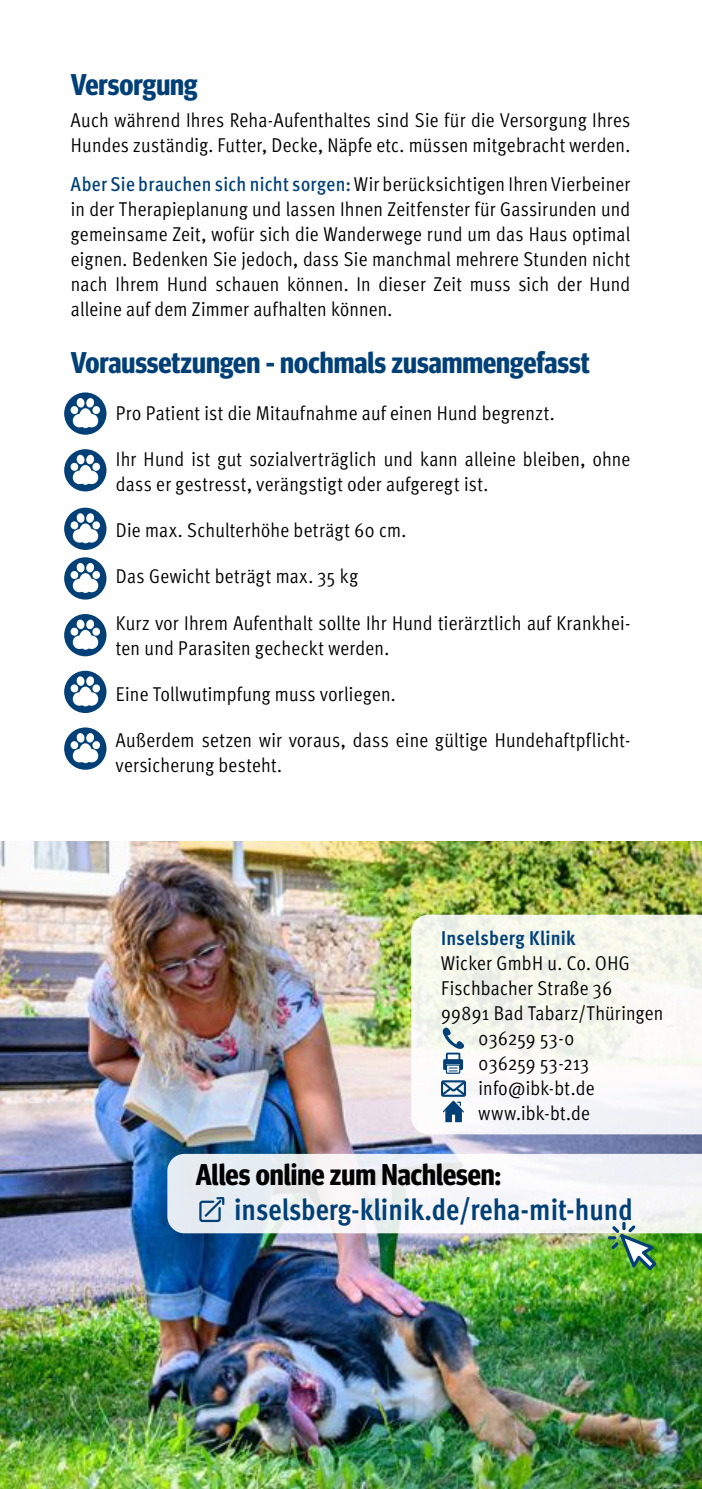
<style>
.page{position:relative;width:702px;height:1489px;background:#fff}
.page>*{position:absolute;margin:0;border:0;box-sizing:border-box;transform-origin:0 0}
.t1{font:700 condensed 30px "Meta Headline Pro";color:#004077}
.t2{font:700 condensed 30px "Meta Pro";color:#004077}
.t3{font:700 condensed 30px "Meta Headline Pro";color:#000}
.t4{font:20px/25px "Meta Pro Cond Norm";letter-spacing:.01em;color:#000}
.t5{font:700 condensed 20px "Meta Pro";letter-spacing:.02em;color:#004077}
.s1{font-family:"Meta Pro";font-weight:500;font-stretch:condensed;color:#004077}
</style>
<div class="page">
<img style="left:0;top:841px;width:702px;height:647px">
<svg style="left:411px;top:914px;width:291px;height:220px;fill:#f6f8f0"></svg>
<div style="left:64px;top:392px;width:42px;height:42px;background:#004077;border-radius:50%"></div>
<svg style="left:72px;top:408px;width:27px;height:20px"></svg>
<svg style="left:76px;top:398px;width:9px;height:10px"></svg>
<div style="left:86px;top:398px;width:8px;height:10px;background:#fff;border-radius:50%"></div>
<div style="left:92px;top:406px;width:8px;height:8px;background:#fff;border-radius:50%"></div>
<div style="left:70px;top:406px;width:9px;height:8px;background:#fff;border-radius:50%"></div>
<div style="left:64px;top:449px;width:42px;height:42px;background:#004077;border-radius:50%"></div>
<svg style="left:72px;top:465px;width:27px;height:20px"></svg>
<svg style="left:76px;top:454px;width:9px;height:10px"></svg>
<div style="left:86px;top:454px;width:8px;height:10px;background:#fff;border-radius:50%"></div>
<svg style="left:92px;top:462px;width:8px;height:9px"></svg>
<svg style="left:70px;top:462px;width:9px;height:9px"></svg>
<div style="left:64px;top:507px;width:42px;height:43px;background:#004077;border-radius:50%"></div>
<svg style="left:72px;top:523px;width:27px;height:20px"></svg>
<svg style="left:76px;top:513px;width:9px;height:10px"></svg>
<div style="left:86px;top:513px;width:8px;height:10px;background:#fff;border-radius:50%"></div>
<div style="left:92px;top:521px;width:8px;height:8px;background:#fff;border-radius:50%"></div>
<svg style="left:70px;top:521px;width:9px;height:8px"></svg>
<div style="left:64px;top:557px;width:42px;height:42px;background:#004077;border-radius:50%"></div>
<svg style="left:72px;top:573px;width:27px;height:20px"></svg>
<svg style="left:76px;top:562px;width:9px;height:10px"></svg>
<div style="left:86px;top:562px;width:8px;height:10px;background:#fff;border-radius:50%"></div>
<svg style="left:92px;top:570px;width:8px;height:9px"></svg>
<svg style="left:70px;top:570px;width:9px;height:9px"></svg>
<div style="left:64px;top:614px;width:42px;height:42px;background:#004077;border-radius:50%"></div>
<svg style="left:72px;top:630px;width:27px;height:19px"></svg>
<svg style="left:76px;top:619px;width:9px;height:10px"></svg>
<div style="left:86px;top:619px;width:8px;height:10px;background:#fff;border-radius:50%"></div>
<div style="left:92px;top:627px;width:8px;height:9px;background:#fff;border-radius:50%"></div>
<svg style="left:70px;top:627px;width:9px;height:9px"></svg>
<div style="left:64px;top:670px;width:42px;height:43px;background:#004077;border-radius:50%"></div>
<svg style="left:72px;top:686px;width:27px;height:20px"></svg>
<svg style="left:76px;top:676px;width:9px;height:10px"></svg>
<div style="left:86px;top:676px;width:8px;height:10px;background:#fff;border-radius:50%"></div>
<div style="left:92px;top:684px;width:8px;height:8px;background:#fff;border-radius:50%"></div>
<svg style="left:70px;top:684px;width:9px;height:8px"></svg>
<div style="left:64px;top:727px;width:42px;height:42px;background:#004077;border-radius:50%"></div>
<svg style="left:72px;top:743px;width:27px;height:20px"></svg>
<svg style="left:76px;top:732px;width:9px;height:11px"></svg>
<svg style="left:86px;top:732px;width:8px;height:11px"></svg>
<svg style="left:92px;top:740px;width:8px;height:9px"></svg>
<svg style="left:70px;top:740px;width:9px;height:9px"></svg>
<svg style="left:167px;top:1153px;width:535px;height:80px;fill:#f4f4f6"></svg>
<svg style="left:198px;top:1195px;width:27px;height:28px"></svg>
<svg style="left:608px;top:1221px;width:48px;height:48px"></svg>
<svg style="left:443px;top:1027px;width:21px;height:46px"></svg>
<svg style="left:441px;top:1079px;width:26px;height:43px"></svg>
<h1 class="t1" style="left:71px;top:61px;width:128px">Versorgung</h1>
<p class="t4" style="left:71px;top:106px;width:561px">Auch während Ihres Reha-Aufenthaltes sind Sie für die Versorgung Ihres<br>Hundes zuständig. Futter, Decke, Näpfe etc. müssen mitgebracht werden.</p>
<p class="t4" style="left:71px;top:170px;width:561px;text-align:justify"><span class="s1">Aber Sie brauchen sich nicht sorgen:</span> Wir berücksichtigen Ihren Vierbeiner in der Therapieplanung und lassen Ihnen Zeitfenster für Gassirunden und gemeinsame Zeit, wofür sich die Wanderwege rund um das Haus optimal eignen. Bedenken Sie jedoch, dass Sie manchmal mehrere Stunden nicht nach Ihrem Hund schauen können. In dieser Zeit muss sich der Hund alleine auf dem Zimmer aufhalten können.</p>
<h1 class="t1" style="left:71px;top:339px;width:520px">Voraussetzungen - nochmals zusammengefasst</h1>
<p class="t4" style="left:71px;top:399px;width:485px">• Pro Patient ist die Mitaufnahme auf einen Hund begrenzt.</p>
<p class="t4" style="left:116px;top:445px;width:516px;text-indent:-45px">• Ihr Hund ist gut sozialverträglich und kann alleine bleiben, ohne dass er gestresst, verängstigt oder aufgeregt ist.</p>
<p class="t4" style="left:71px;top:516px;width:337px">• Die max. Schulterhöhe beträgt 60 cm.</p>
<p class="t4" style="left:71px;top:562px;width:288px">• Das Gewicht beträgt max. 35 kg</p>
<p class="t4" style="left:116px;top:609px;width:516px;text-indent:-45px">• Kurz vor Ihrem Aufenthalt sollte Ihr Hund tierärztlich auf Krankhei&shy;ten und Parasiten gecheckt werden.</p>
<p class="t4" style="left:71px;top:680px;width:326px">• Eine Tollwutimpfung muss vorliegen.</p>
<p class="t4" style="left:116px;top:726px;width:516px;text-indent:-45px">• Außerdem setzen wir voraus, dass eine gültige Hundehaftpflicht&shy;versicherung besteht.</p>
<p class="t5" style="left:441px;top:922px;width:136px">Inselsberg Klinik</p>
<p class="t4" style="left:441px;top:949px;width:190px">Wicker GmbH u. Co. OHG</p>
<p class="t4" style="left:441px;top:974px;width:172px">Fischbacher Straße 36</p>
<p class="t4" style="left:441px;top:999px;width:224px">99891 Bad Tabarz/Thüringen</p>
<p class="t4" style="left:478px;top:1024px;width:97px">036259 53-0</p>
<p class="t4" style="left:478px;top:1049px;width:112px">036259 53-213</p>
<p class="t4" style="left:478px;top:1074px;width:117px">info@ibk-bt.de</p>
<p class="t4" style="left:478px;top:1099px;width:113px">www.ibk-bt.de</p>
<h1 class="t3" style="left:196px;top:1151px;width:307px">Alles online zum Nachlesen:</h1>
<h1 class="t2" style="left:234px;top:1186px;width:400px">inselsberg-klinik.de/reha-mit-hund</h1>
</div>
